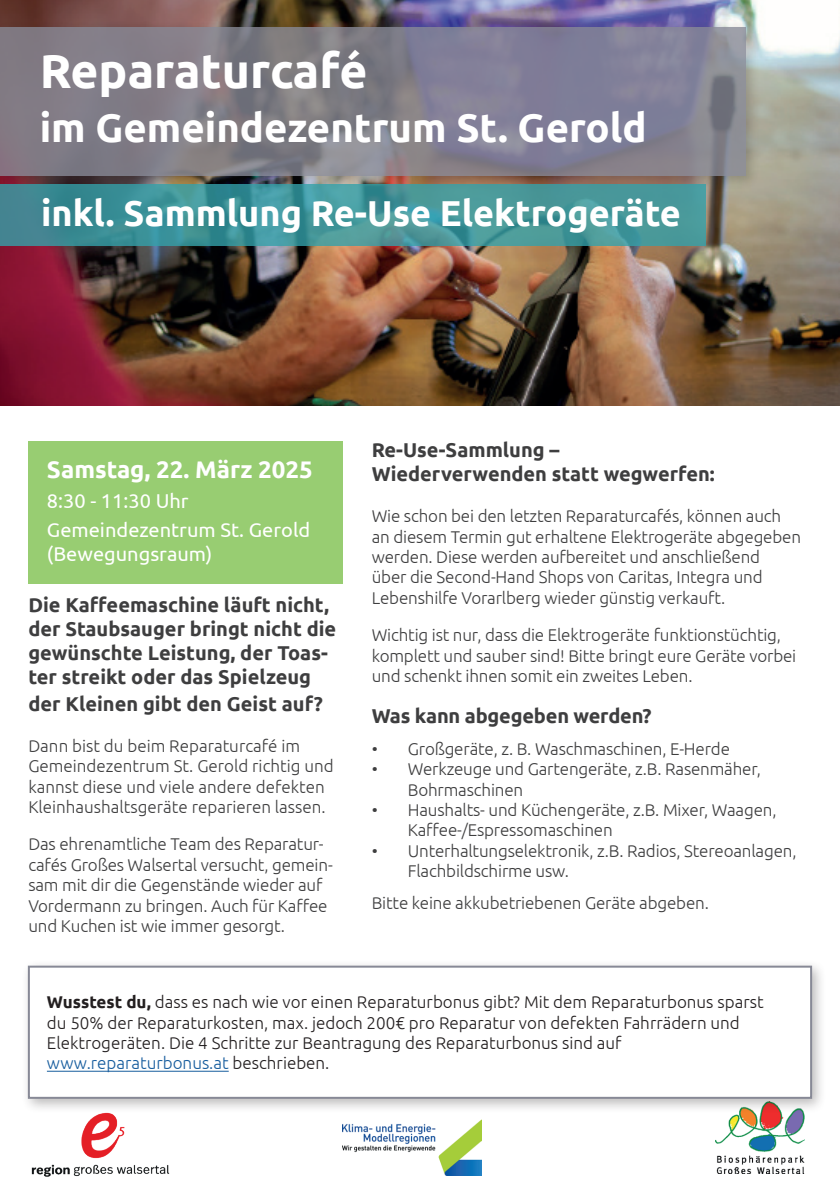
<style>
.page{position:relative;width:840px;height:1191px;background:#fff}
.page>*{position:absolute;margin:0;border:0;box-sizing:border-box;transform-origin:0 0}
.t1{font:700 48px "Ubuntu";color:#fff}
.t2{font:700 40px "Ubuntu";color:#fff}
.t3{font:700 36px "Ubuntu";color:#fff}
.t4{font:700 24px "Ubuntu";color:#fff}
.t5{font:700 20px/24px "Ubuntu";color:#3e3e3f}
.t6{font:20px/29.6px "Ubuntu";color:#fff}
.t7{font:300 17px/20.4px "Ubuntu";letter-spacing:-.01em;color:#3e3e3f}
.t8{font:300 17px/20.4px "Ubuntu";color:#231f20}
.s1{font-weight:700}
.s2{color:#175d9e}
</style>
<div class="page">
<img style="left:0;top:0;width:839px;height:405px">
<div style="left:0;top:21px;width:760px;height:170px;background:#231f20;opacity:.3"></div>
<svg style="left:0;top:28px;width:745px;height:148px;background:#817e8c"></svg>
<img style="left:715px;top:1113px;width:89px;height:60px">
<img style="left:342px;top:1120px;width:139px;height:55px">
<img style="left:31px;top:1113px;width:139px;height:64px">
<svg style="left:0;top:185px;width:704px;height:61px;background:#439398"></svg>
<div style="left:28px;top:442px;width:314px;height:142px;background:#98cd72"></div>
<div style="left:21px;top:958px;width:805px;height:155px;background:#231f20;opacity:.3"></div>
<div style="left:29px;top:966px;width:781px;height:131px;background:#fff"></div>
<hr style="left:47px;top:1070px;width:181px;height:1px;background:#175d9e">
<div style="left:28px;top:965px;width:783px;height:133px;border:2px solid #878996"></div>
<h1 class="t1" style="left:40px;top:42px;width:329px">Reparaturcafé</h1>
<h2 class="t2" style="left:40px;top:103px;width:608px">im Gemeindezentrum St. Gerold</h2>
<h3 class="t3" style="left:41px;top:192px;width:641px">inkl. Sammlung Re-Use Elektrogeräte</h3>
<h3 class="t4" style="left:47px;top:455px;width:267px">Samstag, 22. März 2025</h3>
<p class="t6" style="left:47px;top:485px;width:265px">8:30 - 11:30 Uhr<br>Gemeindezentrum St. Gerold</p>
<p class="t6" style="left:47px;top:539px;width:167px">(Bewegungsraum)</p>
<p class="t5" style="left:28px;top:593px;width:309px">Die Kaffeemaschine läuft nicht, der Staubsauger bringt nicht die gewünschte Leistung, der Toas&shy;ter streikt oder das Spielzeug</p>
<p class="t5" style="left:28px;top:691px;width:296px">der Kleinen gibt den Geist auf?</p>
<p class="t7" style="left:28px;top:735px;width:307px">Dann bist du beim Reparaturcafé im Gemeindezentrum St. Gerold richtig und kannst diese und viele andere defekten Kleinhaushaltsgeräte reparieren lassen.</p>
<p class="t7" style="left:28px;top:833px;width:306px">Das ehrenamtliche Team des Reparatur&shy;cafés Großes Walsertal versucht, gemein&shy;sam mit dir die Gegenstände wieder auf Vordermann zu bringen. Auch für Kaffee und Kuchen ist wie immer gesorgt.</p>
<p class="t5" style="left:371px;top:438px;width:344px">Re-Use-Sammlung –<br>Wiederverwenden statt wegwerfen:</p>
<p class="t7" style="left:371px;top:505px;width:430px">Wie schon bei den letzten Reparaturcafés, können auch an diesem Termin gut erhaltene Elektrogeräte abgegeben werden. Diese werden aufbereitet und anschließend<br>über die Second-Hand Shops von Caritas, Integra und Lebenshilfe Vorarlberg wieder günstig verkauft.</p>
<p class="t7" style="left:371px;top:624px;width:426px">Wichtig ist nur, dass die Elektrogeräte funktionstüchtig, komplett und sauber sind! Bitte bringt eure Geräte vorbei und schenkt ihnen somit ein zweites Leben.</p>
<p class="t5" style="left:371px;top:703px;width:281px">Was kann abgegeben werden?</p>
<p class="t7" style="left:371px;top:738px;width:359px">• Großgeräte, z. B. Waschmaschinen, E-Herde</p>
<p class="t7" style="left:407px;top:758px;width:354px;text-indent:-36px">• Werkzeuge und Gartengeräte, z.B. Rasenmäher,<br>Bohrmaschinen</p>
<p class="t7" style="left:407px;top:799px;width:370px;text-indent:-36px">• Haushalts- und Küchengeräte, z.B. Mixer, Waagen,<br>Kaffee-/Espressomaschinen</p>
<p class="t7" style="left:407px;top:840px;width:390px;text-indent:-36px">• Unterhaltungselektronik, z.B. Radios, Stereoanlagen,<br>Flachbildschirme usw.</p>
<p class="t7" style="left:371px;top:892px;width:338px">Bitte keine akkubetriebenen Geräte abgeben.</p>
<p class="t8" style="left:47px;top:991px;width:717px"><span class="s1">Wusstest du,</span> dass es nach wie vor einen Reparaturbonus gibt? Mit dem Reparaturbonus sparst du 50% der Reparaturkosten, max. jedoch 200€ pro Reparatur von defekten Fahrrädern und Elektrogeräten. Die 4 Schritte zur Beantragung des Reparaturbonus sind auf <span class="s2">www.reparaturbonus.at</span> beschrieben.</p>
</div>
